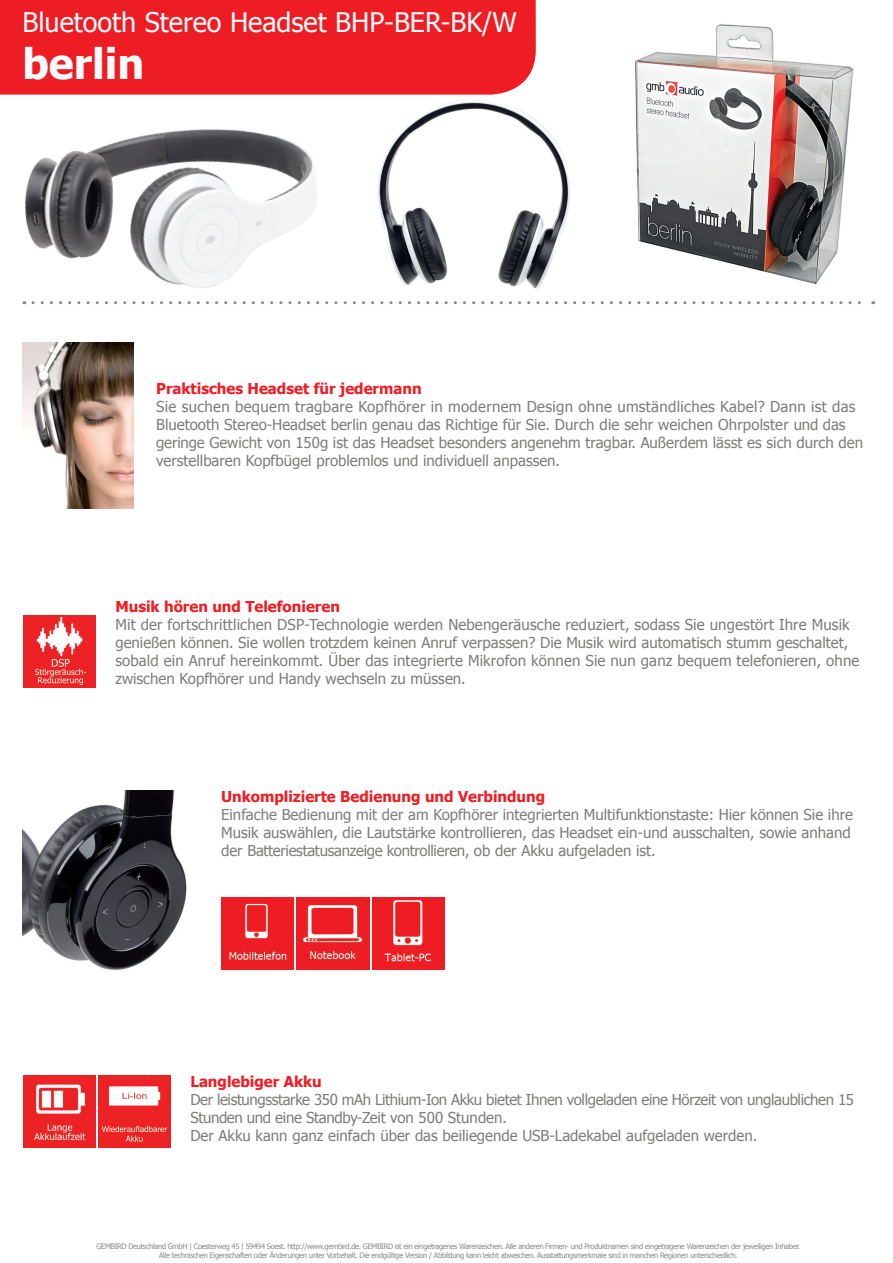
<style>
.page{position:relative;width:893px;height:1263px;background:#fff}
.page>*{position:absolute;margin:0;border:0;box-sizing:border-box;transform-origin:0 0}
.t1{font:700 42px "Tahoma";color:#f6fbfc}
.t2{font:27px "Tahoma";color:#f6fbfc}
.t3{font:15px/18px "Tahoma";color:#7d7d7c}
.t4{font:15px/18px "Tahoma";letter-spacing:-.025em;color:#7d7d7c}
.t5{font:700 15px "Tahoma";color:#ee1d23}
.t6{font:7.5px/9px "Tahoma";letter-spacing:-.04em;color:#8c898d;text-align:center}
</style>
<div class="page">
<img style="left:377px;top:99px;width:193px;height:190px">
<svg style="left:352px;top:301px;width:522px;height:3px"></svg>
<div style="left:0;top:0;width:536px;height:95px;background:#ee1d23"></div>
<img style="left:221px;top:897px;width:72px;height:72px">
<img style="left:297px;top:897px;width:72px;height:72px">
<img style="left:373px;top:897px;width:72px;height:72px">
<img style="left:2px;top:93px;width:346px;height:212px">
<img style="left:22px;top:343px;width:111px;height:165px">
<img style="left:23px;top:615px;width:73px;height:72px">
<img style="left:23px;top:1075px;width:73px;height:72px">
<img style="left:98px;top:1075px;width:73px;height:72px">
<img style="left:635px;top:24px;width:219px;height:261px">
<img style="left:22px;top:791px;width:165px;height:179px">
<h2 class="t2" style="left:22px;top:4px;width:496px">Bluetooth Stereo Headset BHP-BER-BK/W</h2>
<h1 class="t1" style="left:22px;top:34px;width:123px">berlin</h1>
<p class="t5" style="left:156px;top:378px;width:267px">Praktisches Headset für jedermann</p>
<p class="t3" style="left:156px;top:397px;width:708px">Sie suchen bequem tragbare Kopfhörer in modernem Design ohne umständliches Kabel? Dann ist das Bluetooth Stereo-Headset berlin genau das Richtige für Sie. Durch die sehr weichen Ohrpolster und das geringe Gewicht von 150g ist das Headset besonders angenehm tragbar. Außerdem lässt es sich durch den verstellbaren Kopfbügel problemlos und individuell anpassen.</p>
<p class="t5" style="left:115px;top:596px;width:226px">Musik hören und Telefonieren</p>
<p class="t3" style="left:115px;top:615px;width:745px">Mit der fortschrittlichen DSP-Technologie werden Nebengeräusche reduziert, sodass Sie ungestört Ihre Musik genießen können. Sie wollen trotzdem keinen Anruf verpassen? Die Musik wird automatisch stumm geschaltet, sobald ein Anruf hereinkommt. Über das integrierte Mikrofon können Sie nun ganz bequem telefonieren, ohne zwischen Kopfhörer und Handy wechseln zu müssen.</p>
<p class="t5" style="left:221px;top:786px;width:326px">Unkomplizierte Bedienung und Verbindung</p>
<p class="t3" style="left:221px;top:805px;width:633px">Einfache Bedienung mit der am Kopfhörer integrierten Multifunktionstaste: Hier können Sie ihre<br>Musik auswählen, die Lautstärke kontrollieren, das Headset ein-und ausschalten, sowie anhand der Batteriestatusanzeige kontrollieren, ob der Akku aufgeladen ist.</p>
<p class="t5" style="left:190px;top:1071px;width:133px">Langlebiger Akku</p>
<p class="t4" style="left:190px;top:1089px;width:665px">Der leistungsstarke 350 mAh Lithium-Ion Akku bietet Ihnen vollgeladen eine Hörzeit von unglaublichen 15<br>Stunden und eine Standby-Zeit von 500 Stunden.<br>Der Akku kann ganz einfach über das beiliegende USB-Ladekabel aufgeladen werden.</p>
<p class="t6" style="left:97px;top:1241px;width:705px">GEMBIRD Deutschland GmbH | Coesterweg 45 | 59494 Soest. http://www.gembird.de. GEMBIRD ist ein eingetragenes Warenzeichen. Alle anderen Firmen- und Produktnamen sind eingetragene Warenzeichen der jeweiligen Inhaber.<br>Alle technischen Eigenschaften oder Änderungen unter Vorbehalt. Die endgültige Version / Abbildung kann leicht abweichen. Ausstattungsmerkmale sind in manchen Regionen unterschiedlich.</p>
</div>
